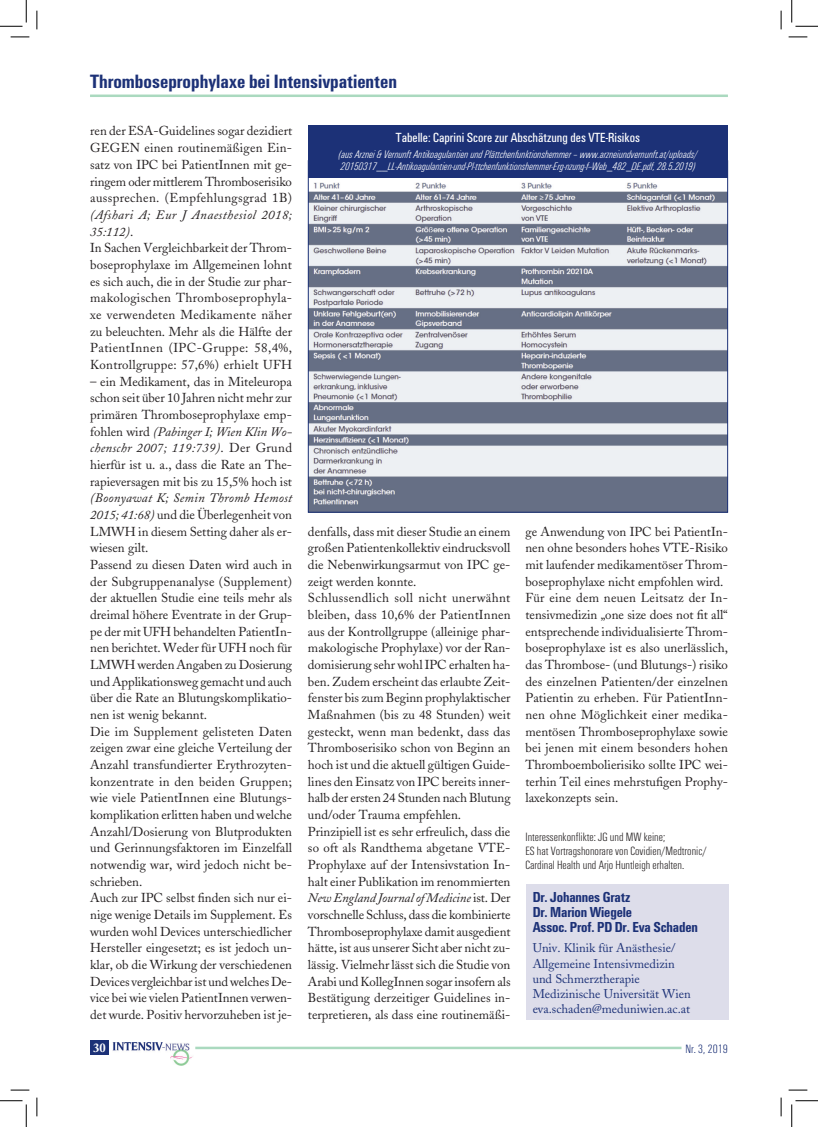
<style>
.page{position:relative;width:818px;height:1127px;background:#fff}
.page>*{position:absolute;margin:0;border:0;box-sizing:border-box;transform-origin:0 0}
.t1{font:700 condensed 20px "U001 T";color:#1c3177}
.t2{font:700 condensed 15px/15px "U001 T";letter-spacing:-.01em;color:#1c3177}
.t3{font:condensed 13.75px "U001 T";color:#fff}
.t4{font:12.88px/16.6px "Adobe Caslon";color:#231f20}
.t5{font:12.5px/15px "Adobe Caslon";color:#1c3177}
.t6{font:12.5px/14.1px "U001 T Ligh Cond";color:#231f20}
.t7{font:12.5px "U001 T Ligh Cond";color:#1c3177}
.t8{font:700 12.5px "Adobe Caslon";color:#fff}
.t9{font:11.25px/12.5px "U001 T Ligh Cond Ital";color:#fff}
.s1{font-style:italic}
</style>
<div class="page">
<hr style="left:90px;top:94px;width:638px;height:3px;background:#aad9bf">
<div style="left:90px;top:1039px;width:19px;height:14px;background:#1c3177"></div>
<hr style="left:195px;top:1046px;width:486px;height:2px;background:#aad9bf">
<img style="left:113px;top:1042px;width:80px;height:23px">
<div style="left:526px;top:883px;width:202px;height:135px;background:#ddddea"></div>
<img style="left:310px;top:182px;width:416px;height:328px">
<div style="left:308px;top:125px;width:420px;height:53px;background:#1c3177"></div>
<svg style="left:11px;top:36px;width:18px;height:2px"></svg>
<svg style="left:788px;top:36px;width:19px;height:2px"></svg>
<svg style="left:11px;top:1089px;width:18px;height:1px"></svg>
<svg style="left:788px;top:1089px;width:19px;height:1px"></svg>
<svg style="left:36px;top:11px;width:2px;height:18px"></svg>
<svg style="left:36px;top:1097px;width:2px;height:18px"></svg>
<svg style="left:780px;top:11px;width:2px;height:18px"></svg>
<svg style="left:780px;top:1097px;width:2px;height:18px"></svg>
<svg style="left:0;top:0;width:27px;height:27px"></svg>
<svg style="left:0;top:1100px;width:27px;height:26px"></svg>
<svg style="left:791px;top:0;width:27px;height:27px"></svg>
<svg style="left:791px;top:1100px;width:27px;height:26px"></svg>
<h1 class="t1" style="left:90px;top:70px;width:308px">Thromboseprophylaxe bei Intensivpatienten</h1>
<p class="t4" style="left:90px;top:123px;width:203px;text-align:justify">ren der ESA-Guidelines sogar dezidiert GEGEN einen routinemäßigen Ein&shy;satz von IPC bei PatientInnen mit ge&shy;ringem oder mittlerem Thromboserisiko aussprechen. (Empfehlungsgrad 1B)</p>
<p class="t4" style="left:90px;top:206px;width:203px"><span class="s1">(Afshari A; Eur J Anaesthesiol 2018; 35:112)</span>.<br>In Sachen Vergleichbarkeit der Throm&shy;boseprophylaxe im Allgemeinen lohnt es sich auch, die in der Studie zur phar&shy;makologischen Thromboseprophyla&shy;xe verwendeten Medikamente näher zu beleuchten. Mehr als die Hälfte der PatientInnen (IPC-Gruppe: 58,4%, Kontrollgruppe: 57,6%) erhielt UFH</p>
<p class="t4" style="left:90px;top:373px;width:203px;text-align:justify">– ein Medikament, das in Miteleuropa schon seit über 10 Jahren nicht mehr zur primären Thromboseprophylaxe emp&shy;fohlen wird <span class="s1">(Pabinger I; Wien Klin Wo&shy;chenschr 2007; 119:739)</span>. Der Grund hierfür ist u. a., dass die Rate an The&shy;rapieversagen mit bis zu 15,5% hoch ist</p>
<p class="t4" style="left:90px;top:489px;width:203px"><span class="s1">(Boonyawat K; Semin Thromb Hemost 2015; 41:68)</span> und die Überlegenheit von LMWH in diesem Setting daher als er&shy;wiesen gilt.<br>Passend zu diesen Daten wird auch in der Subgruppenanalyse (Supplement) der aktuellen Studie eine teils mehr als dreimal höhere Eventrate in der Grup&shy;pe der mit UFH behandelten PatientIn&shy;nen berichtet. Weder für UFH noch für LMWH werden Angaben zu Dosierung und Applikationsweg gemacht und auch über die Rate an Blutungskomplikatio&shy;nen ist wenig bekannt.<br>Die im Supplement gelisteten Daten zeigen zwar eine gleiche Verteilung der Anzahl transfundierter Erythrozyten&shy;konzentrate in den beiden Gruppen; wie viele PatientInnen eine Blutungs&shy;komplikation erlitten haben und welche Anzahl/Dosierung von Blutprodukten und Gerinnungsfaktoren im Einzelfall notwendig war, wird jedoch nicht be&shy;schrieben.<br>Auch zur IPC selbst finden sich nur ei&shy;nige wenige Details im Supplement. Es wurden wohl Devices unterschiedlicher Hersteller eingesetzt; es ist jedoch un&shy;klar, ob die Wirkung der verschiedenen Devices vergleichbar ist und welches De&shy;vice bei wie vielen PatientInnen verwen&shy;det wurde. Positiv hervorzuheben ist je-</p>
<p class="t3" style="left:396px;top:129px;width:245px">Tabelle: Caprini Score zur Abschätzung des VTE-Risikos</p>
<p class="t9" style="left:339px;top:148px;width:360px">(aus Arznei &amp; Vernunft Antikoagulantien und Plättchenfunktionshemmer – www.arzneiundvernunft.at/uploads/<br>20150317__LL-Antikoagulantien-und-Pl-ttchenfunktionshemmer-Erg-nzung-f--Web_482_DE.pdf, 28.5.2019)</p>
<p class="t4" style="left:308px;top:523px;width:204px">denfalls, dass mit dieser Studie an einem großen Patientenkollektiv eindrucksvoll die Nebenwirkungsarmut von IPC ge&shy;zeigt werden konnte.<br>Schlussendlich soll nicht unerwähnt bleiben, dass 10,6% der PatientInnen aus der Kontrollgruppe (alleinige phar&shy;makologische Prophylaxe) vor der Ran&shy;domisierung sehr wohl IPC erhalten ha&shy;ben. Zudem erscheint das erlaubte Zeit&shy;fenster bis zum Beginn prophylaktischer Maßnahmen (bis zu 48 Stunden) weit gesteckt, wenn man bedenkt, dass das Thromboserisiko schon von Beginn an hoch ist und die aktuell gültigen Guide&shy;lines den Einsatz von IPC bereits inner&shy;halb der ersten 24 Stunden nach Blutung und/oder Trauma empfehlen.<br>Prinzipiell ist es sehr erfreulich, dass die so oft als Randthema abgetane VTE-Prophylaxe auf der Intensivstation In&shy;halt einer Publikation im renommierten <span class="s1">New England Journal of Medicine</span> ist. Der vorschnelle Schluss, dass die kombinierte Thromboseprophylaxe damit ausgedient hätte, ist aus unserer Sicht aber nicht zu&shy;lässig. Vielmehr lässt sich die Studie von Arabi und KollegInnen sogar insofern als Bestätigung derzeitiger Guidelines in&shy;terpretieren, als dass eine routinemäßi-</p>
<p class="t4" style="left:525px;top:523px;width:204px">ge Anwendung von IPC bei PatientIn&shy;nen ohne besonders hohes VTE-Risiko mit laufender medikamentöser Throm&shy;boseprophylaxe nicht empfohlen wird.<br>Für eine dem neuen Leitsatz der In&shy;tensivmedizin „one size does not fit all“ entsprechende individualisierte Throm&shy;boseprophylaxe ist es also unerlässlich, das Thrombose- (und Blutungs-) risiko des einzelnen Patienten/der einzelnen Patientin zu erheben. Für PatientInn&shy;nen ohne Möglichkeit einer medika&shy;mentösen Thromboseprophylaxe sowie bei jenen mit einem besonders hohen Thromboembolierisiko sollte IPC wei&shy;terhin Teil eines mehrstufigen Prophy&shy;laxekonzepts sein.</p>
<p class="t6" style="left:525px;top:829px;width:183px">Interessenkonflikte: JG und MW keine;<br>ES hat Vortragshonorare von Covidien/Medtronic/<br>Cardinal Health und Arjo Huntleigh erhalten.</p>
<p class="t2" style="left:533px;top:889px;width:167px">Dr. Johannes Gratz<br>Dr. Marion Wiegele<br>Assoc. Prof. PD Dr. Eva Schaden</p>
<p class="t5" style="left:533px;top:940px;width:159px">Univ. Klinik für Anästhesie/<br>Allgemeine Intensivmedizin und Schmerztherapie<br>Medizinische Universität Wien eva.schaden@meduniwien.ac.at</p>
<p class="t8" style="left:93px;top:1039px;width:14px">30</p>
<p class="t7" style="left:685px;top:1042px;width:44px">Nr. 3, 2019</p>
</div>
